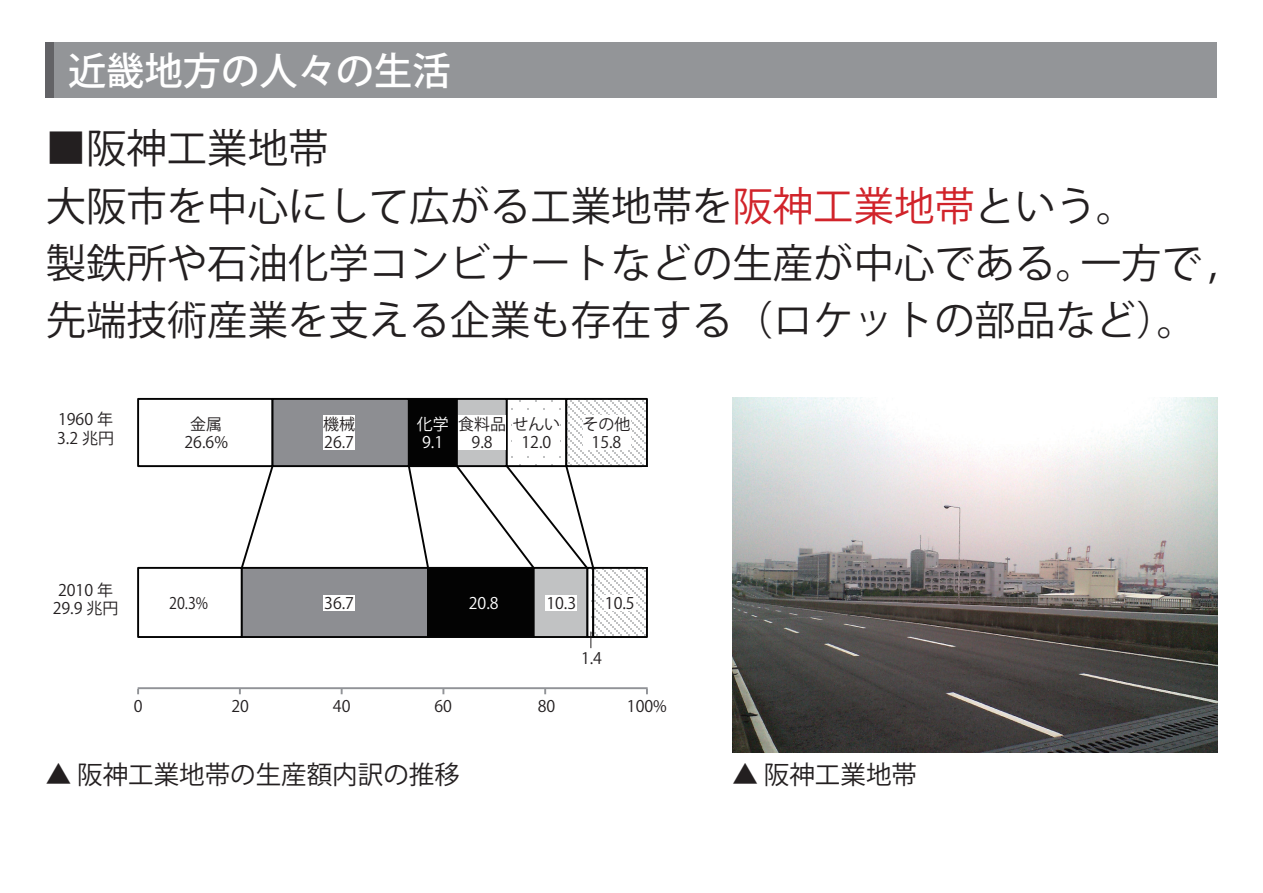
<style>
.page{position:relative;width:1263px;height:893px;background:#fff}
.page>*{position:absolute;margin:0;border:0;box-sizing:border-box;transform-origin:0 0}
.t1{font:40.35px/57.4px "Koz Go Pr 6 N";color:#231f20}
.t2{font:500 38.25px "Koz Go Pr 6 N";color:#fff}
.t3{font:25.5px "Koz Go Pr 6 N";color:#231f20}
.t4{font:19.2px "Calibri";color:#030303}
.t5{font:15.9px/18px "Koz Go Pr 6 N";color:#231f20;text-align:center}
.t6{font:15.9px/18px "Koz Go Pr 6 N";color:#fff;text-align:center}
.t7{font:15.9px "Koz Go Pr 6 N";color:#231f20;scale:.9 1}
.s1{color:#d1232a}
.s2{font-size:15.75px}
</style>
<div class="page">
<svg style="left:137px;top:648px;width:511px;height:47px"></svg>
<svg style="left:137px;top:397px;width:511px;height:251px"></svg>
<img style="left:732px;top:398px;width:485px;height:355px">
<div style="left:46px;top:43px;width:1171px;height:55px;background:#939598"></div>
<div style="left:46px;top:43px;width:8px;height:55px;background:#636366"></div>
<p class="t2" style="left:68px;top:49px;width:384px">近畿地方の人々の生活</p>
<p class="t1" style="left:46px;top:120px;width:1173px">■阪神工業地帯<br>大阪市を中心にして広がる工業地帯を<span class="s1">阪神工業地帯</span>という。<br>製鉄所や石油化学コンビナートなどの生産が中心である。一方で ,先端技術産業を支える企業も存在する（ロケットの部品など）。</p>
<p class="t5" style="left:57px;top:411px;width:58px;text-align:left">1960 年<br>3.2 兆円</p>
<p class="t5" style="left:184px;top:415px;width:45px">金属<br>26.6%</p>
<p class="t5" style="left:323px;top:415px;width:33px;text-align:left">機械<br>26.7</p>
<p class="t6" style="left:417px;top:415px;width:33px">化学<br>9.1</p>
<p class="t5" style="left:472px;top:415px;width:90px;text-align:left;text-indent:-13px">食料品せんい<br>9.8</p>
<p class="t5" style="left:521px;top:433px;width:31px">12.0</p>
<p class="t5" style="left:583px;top:415px;width:49px">その他<br>15.8</p>
<p class="t5" style="left:53px;top:581px;width:67px">2010 年<br>29.9 兆円</p>
<p class="t7" style="left:169px;top:595px;width:45px">20.3%</p>
<p class="t5" style="left:324px;top:595px;width:31px">36.7</p>
<p class="t6" style="left:469px;top:595px;width:31px">20.8</p>
<p class="t5" style="left:546px;top:595px;width:31px">10.3</p>
<p class="t5" style="left:605px;top:595px;width:31px">10.5</p>
<p class="t5" style="left:581px;top:649px;width:22px"><span class="s2">1</span>.4</p>
<p class="t5" style="left:134px;top:698px;width:10px">0</p>
<p class="t5" style="left:231px;top:698px;width:19px">20</p>
<p class="t5" style="left:333px;top:698px;width:19px">40</p>
<p class="t5" style="left:434px;top:698px;width:19px">60</p>
<p class="t5" style="left:538px;top:698px;width:19px">80</p>
<p class="t5" style="left:627px;top:698px;width:42px">100%</p>
<p class="t4" style="left:126px;top:701px;width:25px">0%</p>
<p class="t4" style="left:223px;top:701px;width:35px">20%</p>
<p class="t4" style="left:325px;top:701px;width:35px">40%</p>
<p class="t4" style="left:427px;top:701px;width:35px">60%</p>
<p class="t4" style="left:529px;top:701px;width:35px">80%</p>
<p class="t4" style="left:626px;top:701px;width:44px">100%</p>
<p class="t3" style="left:46px;top:760px;width:416px">▲ 阪神工業地帯の生産額内訳の推移</p>
<p class="t3" style="left:732px;top:760px;width:186px">▲ 阪神工業地帯</p>
</div>
